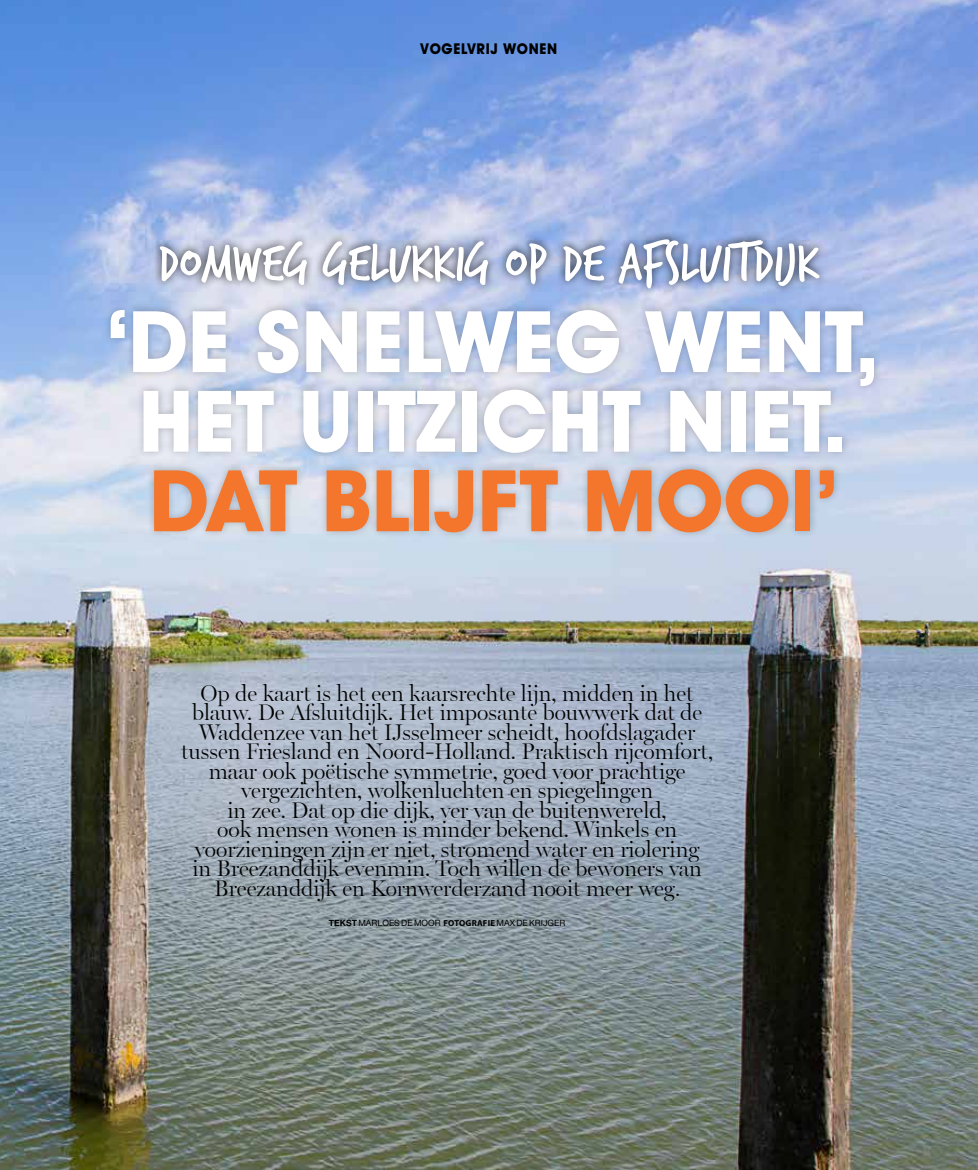
<style>
.page{position:relative;width:978px;height:1170px;background:#fff}
.page>*{position:absolute;margin:0;border:0;box-sizing:border-box;transform-origin:0 0}
.t1{font:700 85.5px/79.5px "Avant Garde IT Cby BT";color:#fff;text-align:center}
.t2{font:700 85.5px "Avant Garde IT Cby BT";color:#f4762c}
.t3{font:58.5px "Trash Hand";color:#fff}
.t4{font:300 19.5px/19.5px "Miller Banner";color:#000;text-align:center}
.t5{font:700 15px "Avant Garde IT Cby BT";letter-spacing:.05em;color:#000;scale:.95 1}
.t6{font:8.7px "Helvetica Neue LT Std";color:#000}
.s1{font-weight:700}
.s2{font-family:"Myriad Pro";font-weight:700}
</style>
<div class="page">
<img style="left:1px;top:0;width:977px;height:1169px">
<img style="left:0;top:0;width:1px;height:1169px">
<div style="left:103px;top:302px;width:779px;height:238px;background:#000;opacity:.25"></div>
<div style="left:151px;top:230px;width:677px;height:66px;background:#000;opacity:.75"></div>
<p class="t5" style="left:421px;top:40px;width:145px">VOGELVRIJ WONEN</p>
<h2 class="t3" style="left:159px;top:234px;width:662px">DOMWEG GELUKKIG OP DE AFSLUITDIJK</h2>
<h1 class="t1" style="left:107px;top:301px;width:775px">‘DE SNELWEG WENT,<br>HET UITZICHT NIET.</h1>
<h1 class="t2" style="left:149px;top:449px;width:689px">DAT BLIJFT MOOI’</h1>
<p class="t4" style="left:181px;top:683px;width:534px">Op de kaart is het een kaarsrechte lijn, midden in het blauw. De Afsluitdijk. Het imposante bouwwerk dat de Waddenzee van het IJsselmeer scheidt, hoofdslagader tussen Friesland en Noord-Holland. Praktisch rijcomfort, maar ook poëtische symmetrie, goed voor prachtige vergezichten, wolkenluchten en spiegelingen<br>in zee. Dat op die dijk, ver van de buitenwereld,<br>ook mensen wonen is minder bekend. Winkels en voorzieningen zijn er niet, stromend water en riolering<br>in Breezanddijk evenmin. Toch willen de bewoners van Breezanddijk en Kornwerderzand nooit meer weg.</p>
<p class="t6" style="left:329px;top:917px;width:238px"><span class="s1">TEKST</span> MARLOES DE MOOR <span class="s2">FOTOGRAFIE</span> MAX DE KRIJGER</p>
</div>
